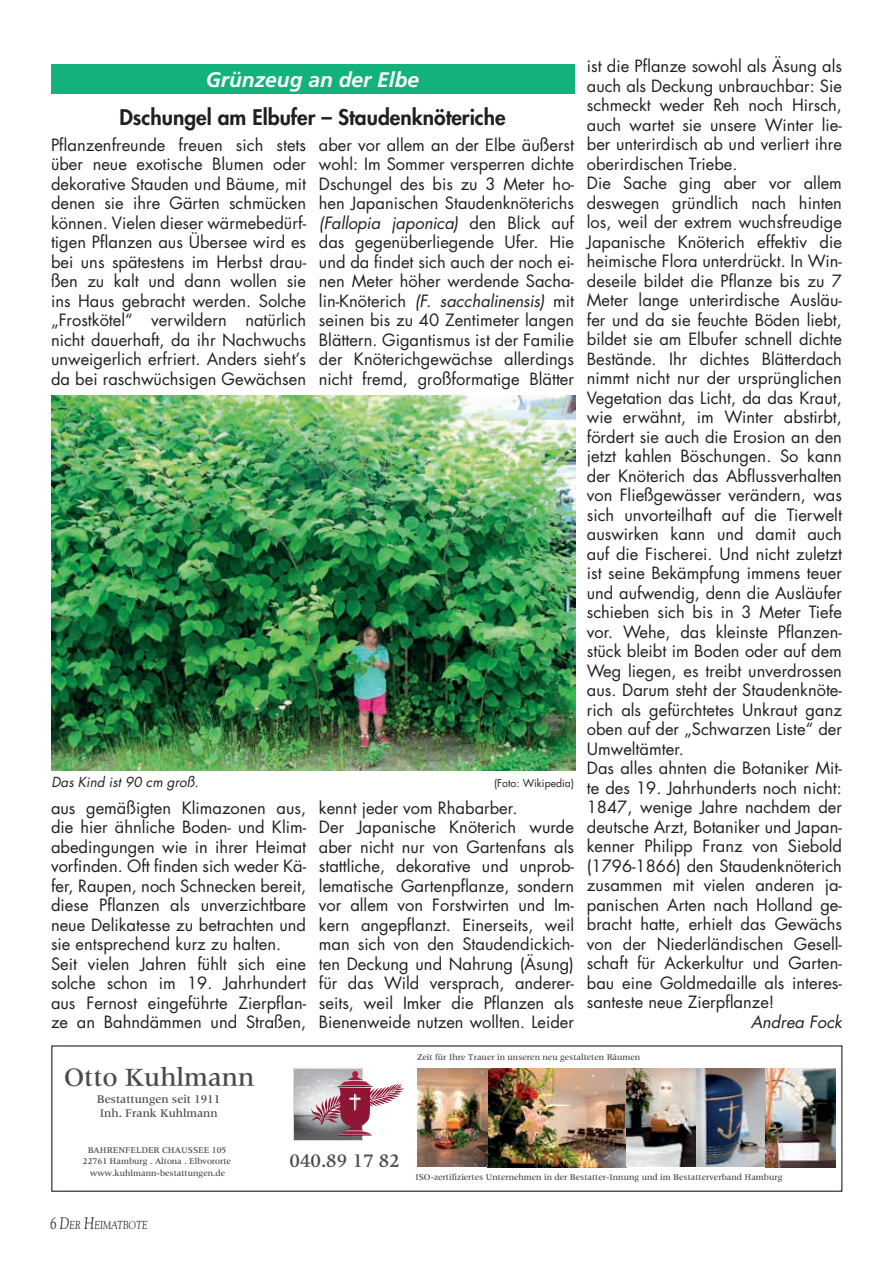
<style>
.page{position:relative;width:893px;height:1263px;background:#fff}
.page>*{position:absolute;margin:0;border:0;box-sizing:border-box;transform-origin:0 0}
.t1{font:27px "Latin 725 Md BT";color:#4b4b4a}
.t2{font:800 21px "Futura Std";color:#231f20}
.t3{font:italic 700 21px "Frutiger LT Std";color:#fff}
.t4{font:19.5px "Latin 725 Md BT";color:#4b4b4a}
.t5{font:16.5px/19.5px "Futura Std";color:#231f20}
.t6{font:italic 16.5px "Futura Std";color:#231f20}
.t7{font:italic 13.5px "Futura Std";color:#231f20}
.t8{font:12px/13.5px "Latin 725 Md BT";color:#4b4b4a}
.t9{font:italic 11.55px "Goudy Std";color:#231f20;scale:.8 1}
.t10{font:10.5px "Futura Std";color:#231f20}
.t11{font:9px/11.1px "Latin 725 Md BT";color:#4b4b4a;text-align:center}
.s1{font-style:italic}
.s2{font-size:16.5px}
</style>
<div class="page">
<svg style="left:294px;top:1068px;width:110px;height:73px"></svg>
<img style="left:417px;top:1068px;width:418px;height:99px">
<img style="left:51px;top:395px;width:524px;height:376px">
<div style="left:51px;top:64px;width:523px;height:30px;background:#13b27b"></div>
<p class="t3" style="left:206px;top:67px;width:215px">Grünzeug an der Elbe</p>
<p class="t2" style="left:119px;top:104px;width:388px">Dschungel am Elbufer – Staudenknöteriche</p>
<p class="t5" style="left:51px;top:135px;width:257px;text-align:justify">Pflanzenfreunde freuen sich stets über neue exotische Blumen oder dekorative Stauden und Bäume, mit denen sie ihre Gärten schmücken können. Vielen dieser wärmebedürf&shy;tigen Pflanzen aus Übersee wird es bei uns spätestens im Herbst drau&shy;ßen zu kalt und dann wollen sie ins Haus gebracht werden. Solche „Frostkötel“ verwildern natürlich nicht dauerhaft, da ihr Nachwuchs unweigerlich erfriert. Anders sieht’s da bei raschwüchsigen Gewächsen</p>
<p class="t5" style="left:319px;top:135px;width:257px;text-align:justify">aber vor allem an der Elbe äußerst wohl: Im Sommer versperren dichte Dschungel des bis zu 3 Meter ho&shy;hen Japanischen Staudenknöterichs <span class="s1">(Fallopia japonica)</span> den Blick auf das gegenüberliegende Ufer. Hie und da findet sich auch der noch ei&shy;nen Meter höher werdende Sacha&shy;lin-Knöterich <span class="s1">(F. sacchalinensis)</span> mit seinen bis zu 40 Zentimeter langen Blättern. Gigantismus ist der Familie der Knöterichgewächse allerdings nicht fremd, großformatige Blätter</p>
<p class="t7" style="left:51px;top:774px;width:149px">Das Kind ist 90 cm groß.</p>
<p class="t10" style="left:494px;top:777px;width:81px">(Foto: Wikipedia)</p>
<p class="t5" style="left:51px;top:798px;width:257px">aus gemäßigten Klimazonen aus, die hier ähnliche Boden- und Klim&shy;abedingungen wie in ihrer Heimat vorfinden. Oft finden sich weder Kä&shy;fer, Raupen, noch Schnecken bereit, diese Pflanzen als unverzichtbare neue Delikatesse zu betrachten und sie entsprechend kurz zu halten.<br>Seit vielen Jahren fühlt sich eine solche schon im 19. Jahrhundert aus Fernost eingeführte Zierpflan&shy;ze an Bahndämmen und Straßen,</p>
<p class="t5" style="left:319px;top:798px;width:257px">kennt jeder vom Rhabarber.<br>Der Japanische Knöterich wurde aber nicht nur von Gartenfans als stattliche, dekorative und unprob&shy;lematische Gartenpflanze, sondern vor allem von Forstwirten und Im&shy;kern angepflanzt. Einerseits, weil man sich von den Staudendickich&shy;ten Deckung und Nahrung (Äsung) für das Wild versprach, anderer&shy;seits, weil Imker die Pflanzen als Bienenweide nutzen wollten. Leider</p>
<p class="t5" style="left:587px;top:56px;width:257px">ist die Pflanze sowohl als Äsung als auch als Deckung unbrauchbar: Sie schmeckt weder Reh noch Hirsch, auch wartet sie unsere Winter lie&shy;ber unterirdisch ab und verliert ihre oberirdischen Triebe.<br>Die Sache ging aber vor allem deswegen gründlich nach hinten los, weil der extrem wuchsfreudige Japanische Knöterich effektiv die heimische Flora unterdrückt. In Win&shy;deseile bildet die Pflanze bis zu 7<br>Meter lange unterirdische Ausläu&shy;fer und da sie feuchte Böden liebt, bildet sie am Elbufer schnell dichte Bestände. Ihr dichtes Blätterdach nimmt nicht nur der ursprünglichen Vegetation das Licht, da das Kraut, wie erwähnt, im Winter abstirbt, fördert sie auch die Erosion an den jetzt kahlen Böschungen. So kann der Knöterich das Abflussverhalten von Fließgewässer verändern, was sich unvorteilhaft auf die Tierwelt auswirken kann und damit auch auf die Fischerei. Und nicht zuletzt ist seine Bekämpfung immens teuer und aufwendig, denn die Ausläufer schieben sich bis in 3 Meter Tiefe vor. Wehe, das kleinste Pflanzen&shy;stück bleibt im Boden oder auf dem Weg liegen, es treibt unverdrossen aus. Darum steht der Staudenknöte&shy;rich als gefürchtetes Unkraut ganz oben auf der „Schwarzen Liste“ der Umweltämter.<br>Das alles ahnten die Botaniker Mit&shy;te des 19. Jahrhunderts noch nicht:<br>1847, wenige Jahre nachdem der deutsche Arzt, Botaniker und Japan&shy;kenner Philipp Franz von Siebold (1796-1866) den Staudenknöterich zusammen mit vielen anderen ja&shy;panischen Arten nach Holland ge&shy;bracht hatte, erhielt das Gewächs von der Niederländischen Gesell&shy;schaft für Ackerkultur und Garten&shy;bau eine Goldmedaille als interes&shy;santeste neue Zierpflanze!</p>
<p class="t6" style="left:751px;top:1011px;width:93px">Andrea Fock</p>
<h1 class="t1" style="left:64px;top:1059px;width:192px">Otto Kuhlmann</h1>
<p class="t8" style="left:97px;top:1094px;width:125px">Bestattungen seit 1911<br>Inh. Frank Kuhlmann</p>
<p class="t11" style="left:83px;top:1145px;width:150px">BAHRENFELDER CHAUSSEE 105<br>22761 Hamburg . Altona . Elbvororte www.kuhlmann-bestattungen.de</p>
<p class="t9" style="left:50px;top:1217px;width:124px"><span class="s2">6</span> <span class="s2">D</span>ER <span class="s2">H</span>EIMATBOTE</p>
<p class="t11" style="left:417px;top:1052px;width:225px">Zeit für Ihre Trauer in unseren neu gestalteten Räumen</p>
<p class="t4" style="left:289px;top:1147px;width:112px">040.89 17 82</p>
<p class="t11" style="left:415px;top:1172px;width:369px">ISO-zertifiziertes Unternehmen in der Bestatter-Innung und im Bestatterverband Hamburg</p>
</div>
